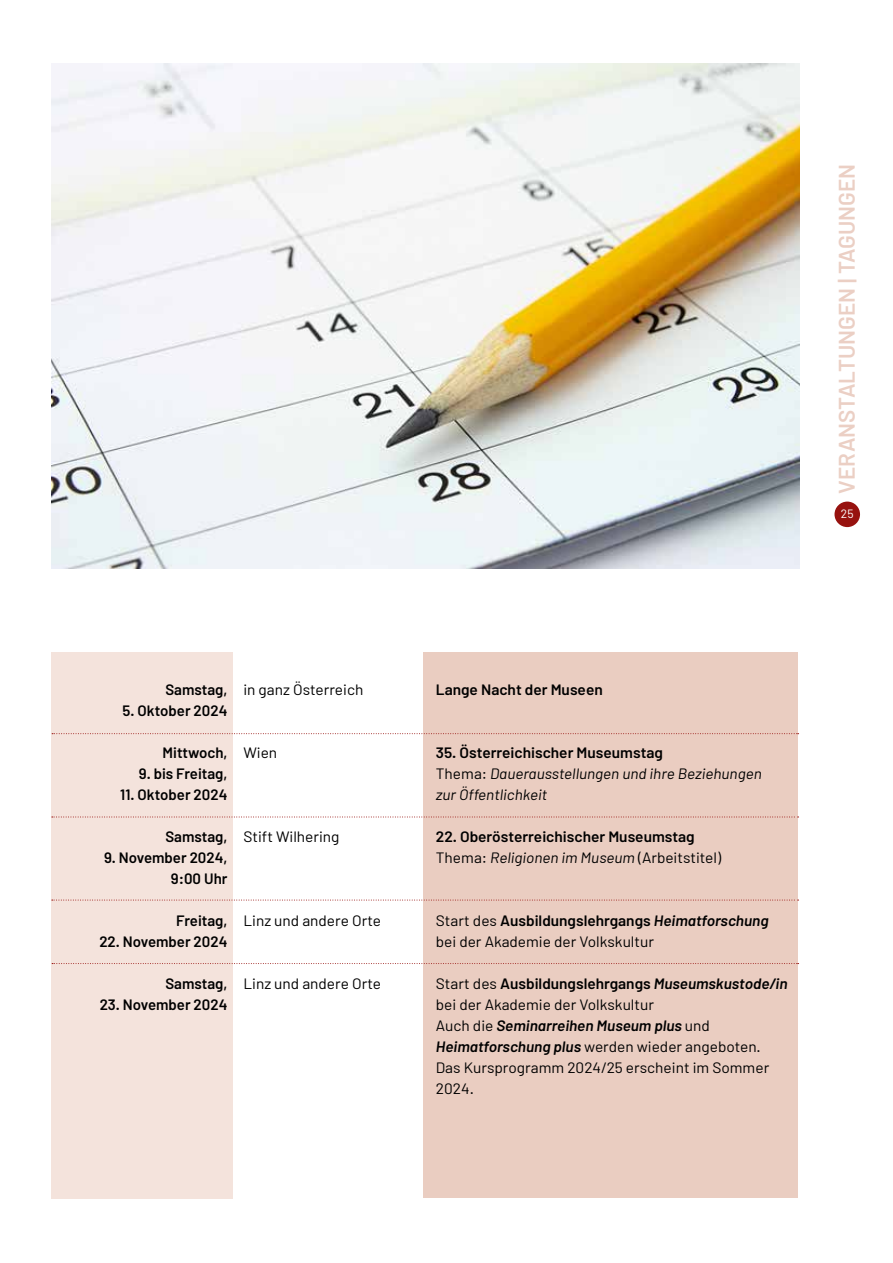
<style>
.page{position:relative;width:893px;height:1263px;background:#fff}
.page>*{position:absolute;margin:0;border:0;box-sizing:border-box;transform-origin:0 0}
.t1{font:600 22.5px "Barlow";color:#ebcfc4}
.t2{font:15px/21px "Barlow";color:#000}
.t3{font:600 15px/21px "Barlow";color:#000;text-align:right}
.t4{font:italic 15px/21px "Barlow";color:#000}
.t5{font:12px "Barlow";color:#fff}
.s1{font-weight:600;font-style:normal}
.s2{font-style:normal}
.s3{font-weight:400}
.s4{font-weight:400;font-style:italic}
.s5{font-weight:600}
.s6{font-weight:600;font-style:italic}
</style>
<div class="page">
<div style="left:834px;top:502px;width:26px;height:25px;background:#97120f;border-radius:50%"></div>
<div style="left:424px;top:653px;width:374px;height:545px;background:#eacdc1"></div>
<div style="left:51px;top:653px;width:182px;height:546px;background:#f4e3dc"></div>
<svg style="left:52px;top:900px;width:747px;height:1px"></svg>
<svg style="left:52px;top:963px;width:747px;height:1px"></svg>
<svg style="left:52px;top:817px;width:747px;height:1px"></svg>
<svg style="left:52px;top:733px;width:747px;height:1px"></svg>
<img style="left:51px;top:63px;width:749px;height:505px">
<h1 class="t1" style="left:833px;top:494px;width:331px;rotate:-90deg">VERANSTALTUNGEN | TAGUNGEN</h1>
<p class="t5" style="left:841px;top:506px;width:14px">25</p>
<p class="t3" style="left:165px;top:679px;width:64px">Samstag,</p>
<p class="t3" style="left:123px;top:700px;width:106px">5. Oktober 2024</p>
<p class="t3" style="left:163px;top:742px;width:66px">Mittwoch,</p>
<p class="t3" style="left:139px;top:763px;width:90px">9. bis Freitag,</p>
<p class="t3" style="left:120px;top:784px;width:109px">11. Oktober 2024</p>
<p class="t3" style="left:165px;top:826px;width:64px">Samstag,</p>
<p class="t3" style="left:104px;top:847px;width:125px">9. November 2024,<br>9:00 Uhr</p>
<p class="t3" style="left:176px;top:910px;width:53px">Freitag,</p>
<p class="t3" style="left:99px;top:931px;width:130px">22. November 2024</p>
<p class="t3" style="left:165px;top:973px;width:64px">Samstag,</p>
<p class="t3" style="left:100px;top:994px;width:129px">23. November 2024</p>
<p class="t2" style="left:243px;top:678px;width:121px">in ganz Österreich</p>
<p class="t2" style="left:243px;top:741px;width:35px">Wien</p>
<p class="t2" style="left:243px;top:826px;width:98px">Stift Wilhering</p>
<p class="t2" style="left:243px;top:910px;width:139px">Linz und andere Orte</p>
<p class="t2" style="left:243px;top:973px;width:139px">Linz und andere Orte</p>
<p class="t3" style="left:436px;top:679px;width:168px">Lange Nacht der Museen</p>
<p class="t4" style="left:436px;top:741px;width:327px"><span class="s1">35. Österreichischer Museumstag<br></span><span class="s2">Thema:</span> Dauerausstellungen und ihre Beziehungen zur Öffentlichkeit</p>
<p class="t3" style="left:436px;top:826px;width:287px;text-align:left">22. Oberösterreichischer Museumstag<br><span class="s3">Thema:</span> <span class="s4">Religionen im Museum</span> <span class="s3">(Arbeitstitel)</span></p>
<p class="t2" style="left:436px;top:910px;width:334px">Start des <span class="s5">Ausbildungslehrgangs</span> <span class="s6">Heimatforschung </span>bei der Akademie der Volkskultur</p>
<p class="t2" style="left:436px;top:973px;width:353px">Start des <span class="s5">Ausbildungslehrgangs</span> <span class="s6">Museumskustode/in </span>bei der Akademie der Volkskultur<br>Auch die <span class="s6">Seminarreihen Museum plus</span> und <span class="s6">Heimatforschung plus</span> werden wieder angeboten.<br>Das Kursprogramm 2024/25 erscheint im Sommer 2024.</p>
</div>
